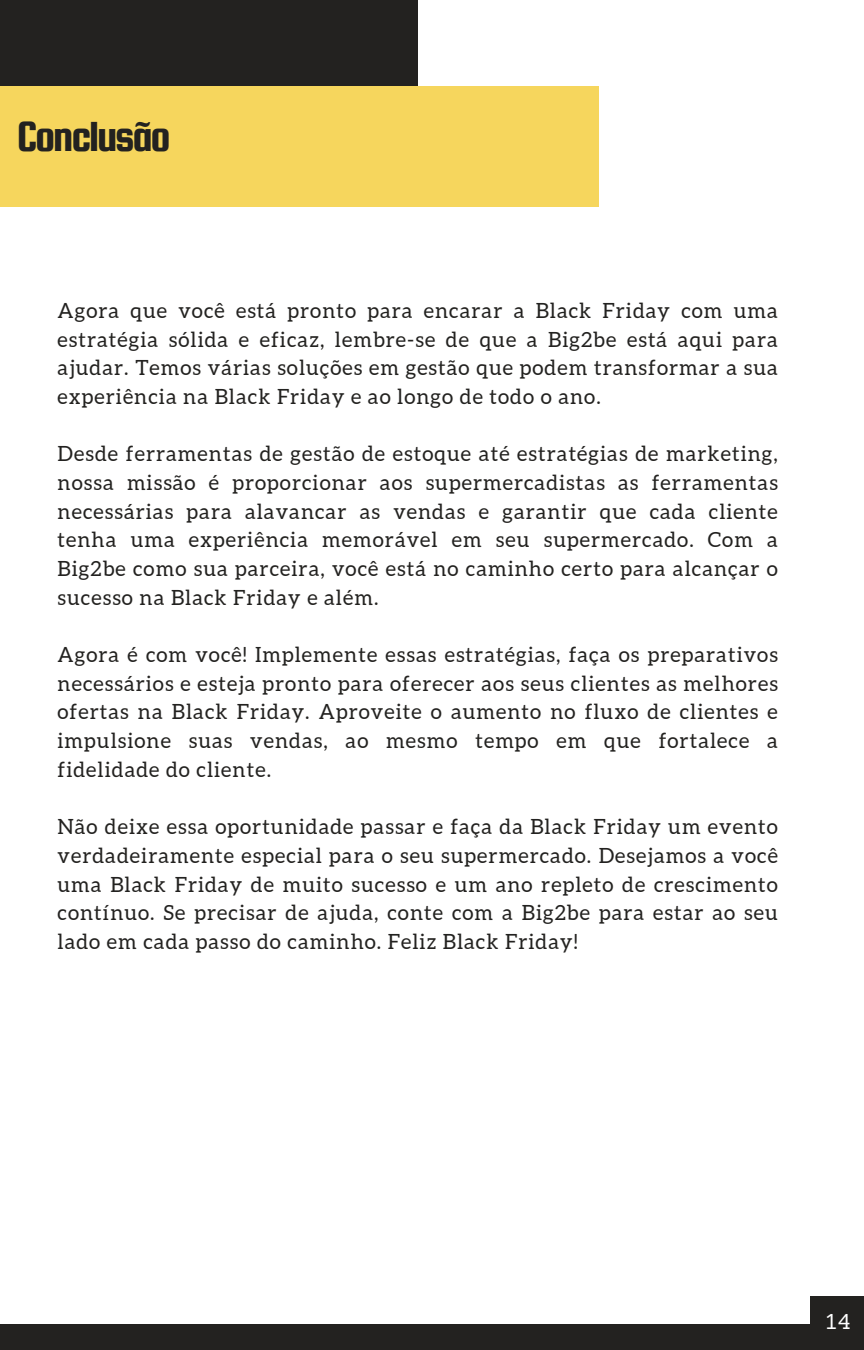
<style>
.page{position:relative;width:864px;height:1350px;background:#fff}
.page>*{position:absolute;margin:0;border:0;box-sizing:border-box;transform-origin:0 0}
.t1{font:45px "Squada One";letter-spacing:-.05em;color:#232220}
.t2{font:20.93px/28.8px "Aleo";letter-spacing:.05em;color:#232220;text-align:justify}
.t3{font:20.93px "Sanchez";color:#fff}
</style>
<div class="page">
<div style="left:0;top:0;width:418px;height:116px;background:#232220"></div>
<div style="left:0;top:86px;width:599px;height:121px;background:#f6d65d"></div>
<div style="left:811px;top:1296px;width:53px;height:54px;background:#232220"></div>
<div style="left:0;top:1324px;width:811px;height:26px;background:#232220"></div>
<p class="t1" style="left:17px;top:112px;width:155px">Conclusão</p>
<p class="t2" style="left:58px;top:296px;width:722px">Agora que você está pronto para encarar a Black Friday com uma estratégia sólida e eficaz, lembre-se de que a Big2be está aqui para ajudar. Temos várias soluções em gestão que podem transformar a sua experiência na Black Friday e ao longo de todo o ano.</p>
<p class="t2" style="left:58px;top:439px;width:722px">Desde ferramentas de gestão de estoque até estratégias de marketing, nossa missão é proporcionar aos supermercadistas as ferramentas necessárias para alavancar as vendas e garantir que cada cliente tenha uma experiência memorável em seu supermercado. Com a Big2be como sua parceira, você está no caminho certo para alcançar o sucesso na Black Friday e além.</p>
<p class="t2" style="left:58px;top:640px;width:722px">Agora é com você! Implemente essas estratégias, faça os preparativos necessários e esteja pronto para oferecer aos seus clientes as melhores ofertas na Black Friday. Aproveite o aumento no fluxo de clientes e impulsione suas vendas, ao mesmo tempo em que fortalece a fidelidade do cliente.</p>
<p class="t2" style="left:58px;top:812px;width:722px">Não deixe essa oportunidade passar e faça da Black Friday um evento verdadeiramente especial para o seu supermercado. Desejamos a você uma Black Friday de muito sucesso e um ano repleto de crescimento contínuo. Se precisar de ajuda, conte com a Big2be para estar ao seu lado em cada passo do caminho. Feliz Black Friday!</p>
<p class="t3" style="left:826px;top:1308px;width:26px">14</p>
</div>
